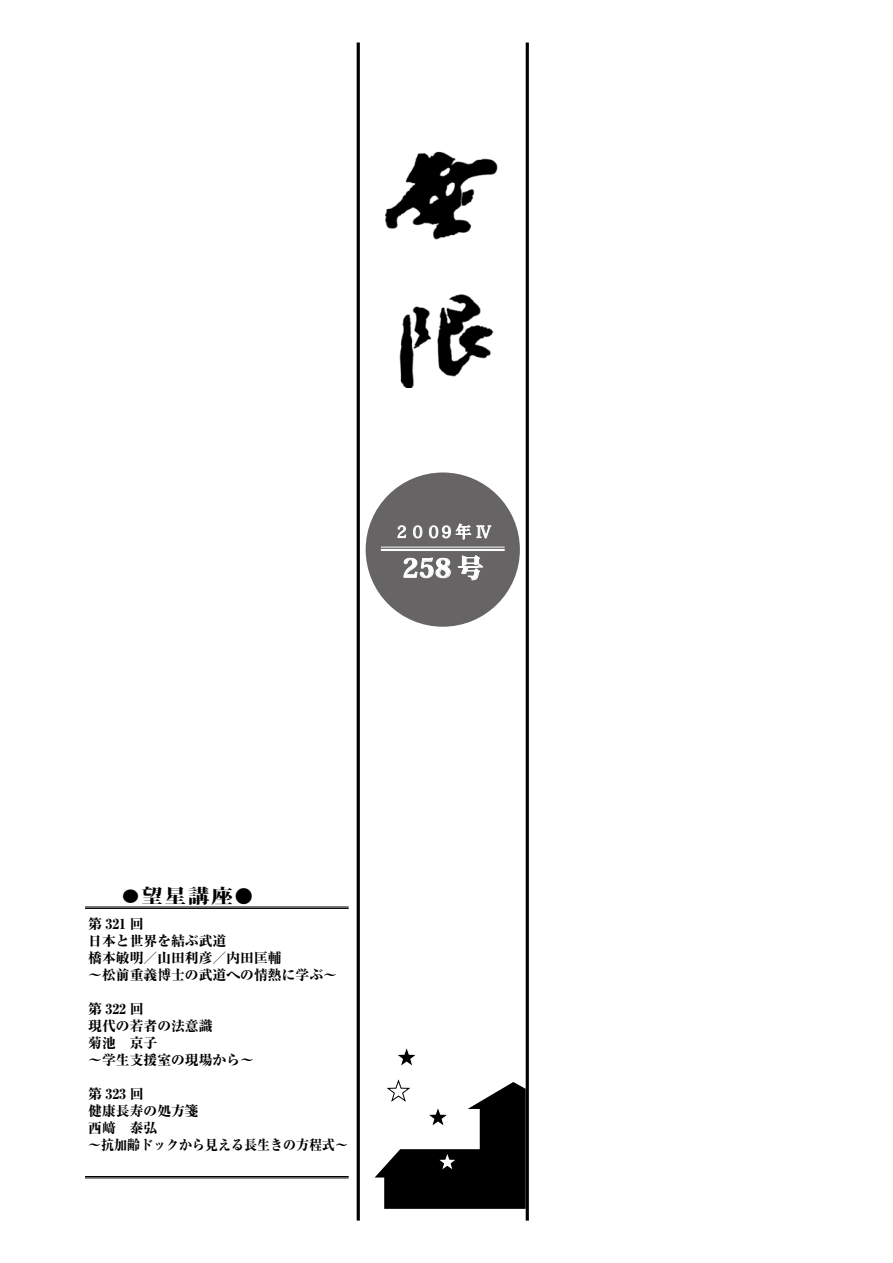
<style>
.page{position:relative;width:893px;height:1263px;background:#fff}
.page>*{position:absolute;margin:0;border:0;box-sizing:border-box;transform-origin:0 0}
.t1{font:800 25.5px "Koz Min Pro";color:#fff}
.t2{font:800 19.2px "Koz Min Pro";color:#000;scale:1.11 1}
.t3{font:500 15.9px "Koz Min Pro";color:#fff}
.t4{font:800 15.3px "Koz Min Pro";color:#000;scale:1.11 1}
.t5{font:800 13.8px/17px "Ryumin Pro";color:#000}
.s1{font-family:"Shin Go Pro";font-weight:400;font-size:18px}
</style>
<div class="page">
<svg style="left:398px;top:1048px;width:18px;height:18px"></svg>
<svg style="left:375px;top:1080px;width:151px;height:129px"></svg>
<div style="left:366px;top:472px;width:154px;height:155px;background:#666464;border-radius:50%"></div>
<hr style="left:357px;top:43px;width:3px;height:1177px;background:#000">
<hr style="left:526px;top:43px;width:3px;height:1177px;background:#000">
<img style="left:386px;top:151px;width:112px;height:236px">
<svg style="left:397px;top:525px;width:9px;height:13px"></svg>
<svg style="left:413px;top:525px;width:10px;height:13px"></svg>
<svg style="left:429px;top:523px;width:62px;height:17px"></svg>
<svg style="left:403px;top:557px;width:48px;height:21px"></svg>
<svg style="left:457px;top:555px;width:26px;height:25px"></svg>
<hr style="left:381px;top:547px;width:124px;height:1px;background:#fff">
<hr style="left:381px;top:549px;width:124px;height:2px;background:#fff">
<hr style="left:85px;top:906px;width:264px;height:1px;background:#000">
<hr style="left:85px;top:908px;width:264px;height:1px;background:#000">
<hr style="left:85px;top:1176px;width:264px;height:1px;background:#000">
<hr style="left:85px;top:1177px;width:264px;height:1px;background:#000">
<p class="t3" style="left:394px;top:520px;width:99px">２００9年 Ⅳ</p>
<h1 class="t1" style="left:402px;top:549px;width:82px">258 号</h1>
<h2 class="t2" style="left:141px;top:882px;width:102px">望星講座<span class="s1">●</span></h2>
<p class="t4" style="left:122px;top:885px;width:17px">●</p>
<p class="t5" style="left:88px;top:914px;width:250px">第 321 回<br>日本と世界を結ぶ武道<br>橋本敏明／山田利彦／内田匡輔<br>〜松前重義博士の武道への情熱に学ぶ〜</p>
<p class="t5" style="left:88px;top:1000px;width:167px">第 322 回<br>現代の若者の法意識<br>菊池　京子<br>〜学生支援室の現場から〜</p>
<p class="t5" style="left:88px;top:1085px;width:261px">第 323 回<br>健康長寿の処方箋<br>西﨑　泰弘<br>〜抗加齢ドックから見える長生きの方程式〜</p>
</div>
